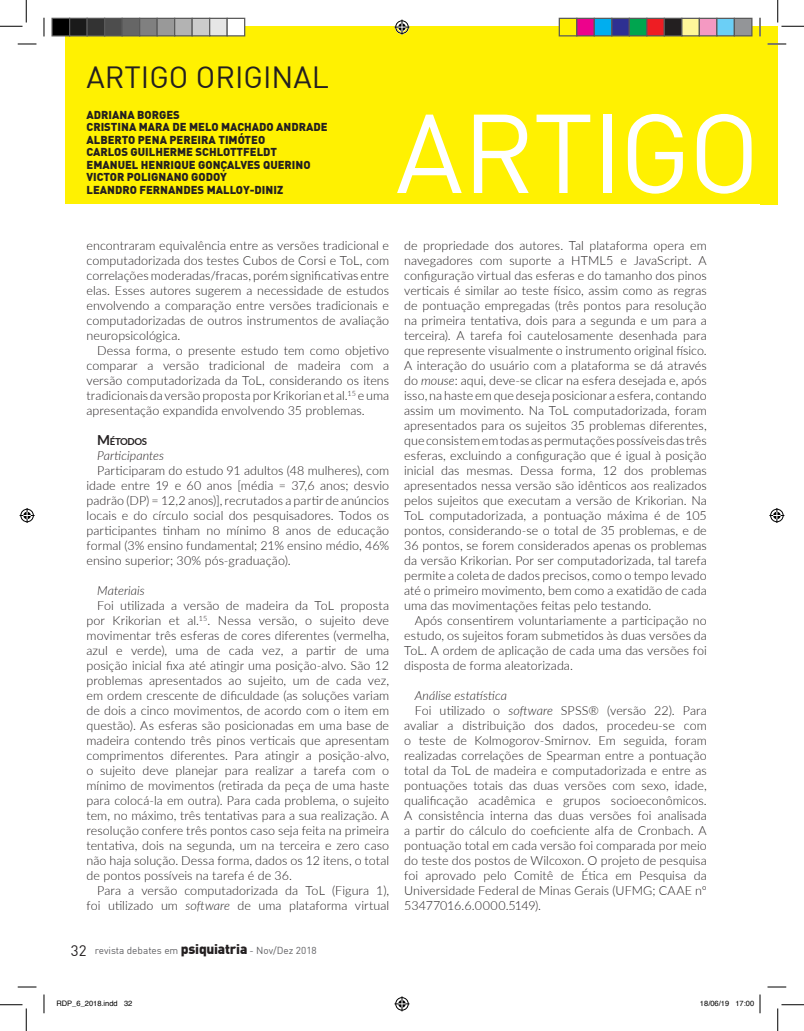
<style>
.page{position:relative;width:804px;height:1031px;background:#fff}
.page>*{position:absolute;margin:0;border:0;box-sizing:border-box;transform-origin:0 0}
.t1{font:110px "DIN";letter-spacing:-.015em;color:#fff}
.t2{font:30px "DIN";color:#231f20}
.CORPO_ARTIGO{font:300 12.5px/15px "Lato";letter-spacing:.005em;color:#231f20;text-align:justify}
.TÍTULO_2{font:italic 300 12.5px "Lato";letter-spacing:.005em;color:#231f20}
.t3{font:900 11.25px/12.5px "DIN";color:#231f20}
.t4{font:10px "DIN";color:#616164}
.TÍTULO_1{font:700 9.62px "Lato";letter-spacing:-.04em;color:#231f20}
.t5{font:7.5px "Helvetica";color:#000}
.s1{font-size:13.75px}
.s2{font-style:italic}
.s3{font-size:15px;color:#231f20}
.s4{font-weight:900;font-size:13.75px;color:#231f20}
</style>
<div class="page">
<div style="left:65px;top:26px;width:695px;height:178px;background:#fff101"></div>
<div style="left:760px;top:26px;width:17px;height:178px;background:#fff101"></div>
<svg style="left:18px;top:43px;width:18px;height:2px"></svg>
<svg style="left:767px;top:43px;width:19px;height:2px"></svg>
<svg style="left:18px;top:986px;width:18px;height:1px"></svg>
<svg style="left:767px;top:986px;width:19px;height:1px"></svg>
<svg style="left:43px;top:18px;width:2px;height:18px"></svg>
<svg style="left:43px;top:994px;width:2px;height:19px"></svg>
<svg style="left:759px;top:18px;width:2px;height:18px"></svg>
<svg style="left:0;top:0;width:27px;height:27px"></svg>
<svg style="left:0;top:1004px;width:27px;height:26px"></svg>
<svg style="left:777px;top:0;width:27px;height:27px"></svg>
<svg style="left:777px;top:1004px;width:27px;height:26px"></svg>
<svg style="left:394px;top:20px;width:15px;height:15px"></svg>
<svg style="left:394px;top:996px;width:15px;height:15px"></svg>
<svg style="left:20px;top:508px;width:15px;height:15px"></svg>
<svg style="left:769px;top:508px;width:15px;height:15px"></svg>
<div style="left:52px;top:18px;width:18px;height:18px;background:#000"></div>
<div style="left:51px;top:18px;width:19px;height:18px;border:1px solid #595959"></div>
<div style="left:70px;top:18px;width:17px;height:18px;background:#1a1a1a"></div>
<div style="left:69px;top:18px;width:19px;height:18px;border:1px solid #595959"></div>
<div style="left:87px;top:18px;width:18px;height:18px;background:#333"></div>
<div style="left:86px;top:18px;width:19px;height:18px;border:1px solid #595959"></div>
<div style="left:105px;top:18px;width:17px;height:18px;background:#4d4d4d"></div>
<div style="left:104px;top:18px;width:19px;height:18px;border:1px solid #595959"></div>
<div style="left:122px;top:18px;width:18px;height:18px;background:#666"></div>
<div style="left:121px;top:18px;width:19px;height:18px;border:1px solid #595959"></div>
<div style="left:140px;top:18px;width:17px;height:18px;background:#808080"></div>
<div style="left:139px;top:18px;width:19px;height:18px;border:1px solid #595959"></div>
<div style="left:157px;top:18px;width:18px;height:18px;background:#999"></div>
<div style="left:156px;top:18px;width:19px;height:18px;border:1px solid #595959"></div>
<div style="left:175px;top:18px;width:17px;height:18px;background:#b3b3b3"></div>
<div style="left:174px;top:18px;width:19px;height:18px;border:1px solid #595959"></div>
<div style="left:192px;top:18px;width:18px;height:18px;background:#ccc"></div>
<div style="left:191px;top:18px;width:19px;height:18px;border:1px solid #595959"></div>
<div style="left:210px;top:18px;width:17px;height:18px;background:#e6e6e6"></div>
<div style="left:209px;top:18px;width:19px;height:18px;border:1px solid #595959"></div>
<div style="left:227px;top:18px;width:18px;height:18px;background:#fff"></div>
<div style="left:226px;top:18px;width:19px;height:18px;border:1px solid #595959"></div>
<div style="left:559px;top:18px;width:18px;height:18px;background:#fff101"></div>
<div style="left:558px;top:18px;width:19px;height:18px;border:1px solid #595959"></div>
<div style="left:577px;top:18px;width:17px;height:18px;background:#ed028c"></div>
<div style="left:576px;top:18px;width:19px;height:18px;border:1px solid #595959"></div>
<div style="left:594px;top:18px;width:18px;height:18px;background:#00aeef"></div>
<div style="left:593px;top:18px;width:19px;height:18px;border:1px solid #595959"></div>
<div style="left:612px;top:18px;width:17px;height:18px;background:#2e3092"></div>
<div style="left:611px;top:18px;width:19px;height:18px;border:1px solid #595959"></div>
<div style="left:629px;top:18px;width:18px;height:18px;background:#00a54f"></div>
<div style="left:628px;top:18px;width:19px;height:18px;border:1px solid #595959"></div>
<div style="left:647px;top:18px;width:17px;height:18px;background:#ee1d23"></div>
<div style="left:646px;top:18px;width:19px;height:18px;border:1px solid #595959"></div>
<div style="left:664px;top:18px;width:18px;height:18px;background:#231f20"></div>
<div style="left:663px;top:18px;width:19px;height:18px;border:1px solid #595959"></div>
<div style="left:682px;top:18px;width:17px;height:18px;background:#fff79a"></div>
<div style="left:681px;top:18px;width:19px;height:18px;border:1px solid #595959"></div>
<div style="left:699px;top:18px;width:18px;height:18px;background:#f499c2"></div>
<div style="left:698px;top:18px;width:19px;height:18px;border:1px solid #595959"></div>
<div style="left:717px;top:18px;width:17px;height:18px;background:#6bcff6"></div>
<div style="left:716px;top:18px;width:19px;height:18px;border:1px solid #595959"></div>
<div style="left:734px;top:18px;width:18px;height:18px;background:#939598"></div>
<div style="left:733px;top:18px;width:19px;height:18px;border:1px solid #595959"></div>
<svg style="left:759px;top:994px;width:2px;height:19px"></svg>
<h2 class="t2" style="left:86px;top:64px;width:244px">ARTIGO ORIGINAL</h2>
<p class="t3" style="left:86px;top:109px;width:243px">ADRIANA BORGES<br>CRISTINA MARA DE MELO MACHADO ANDRADE<br>ALBERTO PENA PEREIRA TIMÓTEO<br>CARLOS GUILHERME SCHLOTTFELDT<br>EMANUEL HENRIQUE GONÇALVES QUERINO<br>VICTOR POLIGNANO GODOY<br>LEANDRO FERNANDES MALLOY-DINIZ</p>
<h1 class="t1" style="left:396px;top:104px;width:366px">ARTIGO</h1>
<p class="CORPO_ARTIGO" style="left:86px;top:237px;width:304px">encontraram equivalência entre as versões tradicional e computadorizada dos testes Cubos de Corsi e ToL, com correlações moderadas/fracas, porém significativas entre elas. Esses autores sugerem a necessidade de estudos envolvendo a comparação entre versões tradicionais e computadorizadas de outros instrumentos de avaliação neuropsicológica.</p>
<p class="CORPO_ARTIGO" style="left:86px;top:342px;width:304px;text-indent:11px">Dessa forma, o presente estudo tem como objetivo comparar a versão tradicional de madeira com a versão computadorizada da ToL, considerando os itens tradicionais da versão proposta por Krikorian et al.<sup>15</sup> e uma apresentação expandida envolvendo 35 problemas.</p>
<p class="TÍTULO_1" style="left:97px;top:434px;width:52px"><span class="s1">M</span>ÉTODOS</p>
<p class="TÍTULO_2" style="left:97px;top:446px;width:69px">Participantes</p>
<p class="CORPO_ARTIGO" style="left:86px;top:462px;width:304px;text-indent:11px">Participaram do estudo 91 adultos (48 mulheres), com idade entre 19 e 60 anos [média = 37,6 anos; desvio padrão (DP) = 12,2 anos)], recrutados a partir de anúncios locais e do círculo social dos pesquisadores. Todos os participantes tinham no mínimo 8 anos de educação formal (3% ensino fundamental; 21% ensino médio, 46% ensino superior; 30% pós-graduação).</p>
<p class="TÍTULO_2" style="left:97px;top:581px;width:49px">Materiais</p>
<p class="CORPO_ARTIGO" style="left:86px;top:597px;width:304px;text-indent:11px">Foi utilizada a versão de madeira da ToL proposta por Krikorian et al.<sup>15</sup>. Nessa versão, o sujeito deve movimentar três esferas de cores diferentes (vermelha, azul e verde), uma de cada vez, a partir de uma posição inicial fixa até atingir uma posição-alvo. São 12 problemas apresentados ao sujeito, um de cada vez, em ordem crescente de dificuldade (as soluções variam de dois a cinco movimentos, de acordo com o item em questão). As esferas são posicionadas em uma base de madeira contendo três pinos verticais que apresentam comprimentos diferentes. Para atingir a posição-alvo, o sujeito deve planejar para realizar a tarefa com o mínimo de movimentos (retirada da peça de uma haste para colocá-la em outra). Para cada problema, o sujeito tem, no máximo, três tentativas para a sua realização. A resolução confere três pontos caso seja feita na primeira tentativa, dois na segunda, um na terceira e zero caso não haja solução. Dessa forma, dados os 12 itens, o total de pontos possíveis na tarefa é de 36.</p>
<p class="CORPO_ARTIGO" style="left:86px;top:882px;width:304px;text-align:right">Para a versão computadorizada da ToL (Figura 1), foi utilizado um <span class="s2">software</span> de uma plataforma virtual</p>
<p class="t4" style="left:71px;top:946px;width:247px"><span class="s3">32</span> revista debates em <span class="s4">psiquiatria</span> - Nov/Dez 2018</p>
<p class="CORPO_ARTIGO" style="left:404px;top:237px;width:304px">de propriedade dos autores. Tal plataforma opera em navegadores com suporte a HTML5 e JavaScript. A configuração virtual das esferas e do tamanho dos pinos verticais é similar ao teste físico, assim como as regras de pontuação empregadas (três pontos para resolução na primeira tentativa, dois para a segunda e um para a terceira). A tarefa foi cautelosamente desenhada para que represente visualmente o instrumento original físico.<br>A interação do usuário com a plataforma se dá através do <span class="s2">mouse</span>: aqui, deve-se clicar na esfera desejada e, após isso, na haste em que deseja posicionar a esfera, contando assim um movimento. Na ToL computadorizada, foram apresentados para os sujeitos 35 problemas diferentes, que consistem em todas as permutações possíveis das três esferas, excluindo a configuração que é igual à posição inicial das mesmas. Dessa forma, 12 dos problemas apresentados nessa versão são idênticos aos realizados pelos sujeitos que executam a versão de Krikorian. Na ToL computadorizada, a pontuação máxima é de 105 pontos, considerando-se o total de 35 problemas, e de 36 pontos, se forem considerados apenas os problemas da versão Krikorian. Por ser computadorizada, tal tarefa permite a coleta de dados precisos, como o tempo levado até o primeiro movimento, bem como a exatidão de cada uma das movimentações feitas pelo testando.</p>
<p class="CORPO_ARTIGO" style="left:404px;top:612px;width:304px;text-indent:11px">Após consentirem voluntariamente a participação no estudo, os sujeitos foram submetidos às duas versões da ToL. A ordem de aplicação de cada uma das versões foi disposta de forma aleatorizada.</p>
<p class="TÍTULO_2" style="left:415px;top:686px;width:94px">Análise estatística</p>
<p class="CORPO_ARTIGO" style="left:404px;top:702px;width:304px;text-indent:11px">Foi utilizado o <span class="s2">software</span> SPSS® (versão 22). Para avaliar a distribuição dos dados, procedeu-se com o teste de Kolmogorov-Smirnov. Em seguida, foram realizadas correlações de Spearman entre a pontuação total da ToL de madeira e computadorizada e entre as pontuações totais das duas versões com sexo, idade, qualificação acadêmica e grupos socioeconômicos.<br>A consistência interna das duas versões foi analisada a partir do cálculo do coeficiente alfa de Cronbach. A pontuação total em cada versão foi comparada por meio do teste dos postos de Wilcoxon. O projeto de pesquisa foi aprovado pelo Comitê de Ética em Pesquisa da Universidade Federal de Minas Gerais (UFMG; CAAE nº 53477016.6.0000.5149).</p>
<p class="t5" style="left:56px;top:997px;width:77px">RDP_6_2018.indd 32</p>
<p class="t5" style="left:700px;top:997px;width:56px">18/06/19 17:00</p>
</div>
